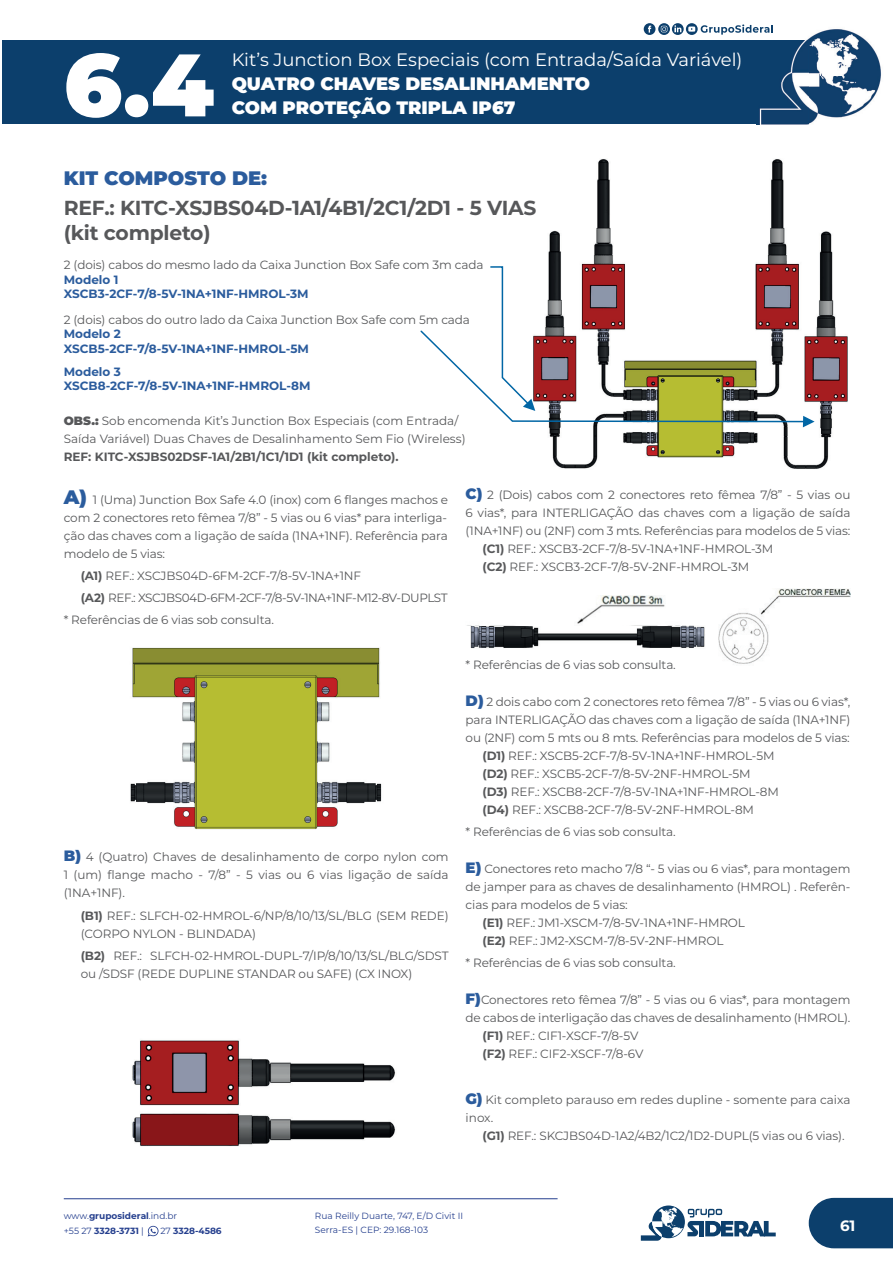
<style>
.page{position:relative;width:893px;height:1263px;background:#fff}
.page>*{position:absolute;margin:0;border:0;box-sizing:border-box;transform-origin:0 0}
.t1{font:900 88.5px "Montserrat";color:#fff}
.t2{font:700 20.25px/24.3px "Montserrat";letter-spacing:-.01em;color:#57585a}
.t3{font:900 19.5px "Montserrat";color:#2b5c9d}
.t4{font:18px "Montserrat";color:#fff}
.t5{font:900 18px/24px "Montserrat";color:#fff}
.t6{font:700 15px "Montserrat";color:#fff}
.t7{font:12px/18px "Montserrat";letter-spacing:-.01em;color:#57585a}
.t8{font:700 12px/14.4px "Montserrat";color:#2b5c9d}
.t9{font:12px "Montserrat";letter-spacing:-.035em;color:#57585a}
.t10{font:700 12px "Montserrat";color:#57585a}
.t11{font:9px/13.5px "Montserrat";color:#253f8e}
.t12{font:700 9px/15px "Montserrat";color:#253f8e}
.s1{font-weight:900}
.s2{font-weight:900;font-size:19.5px;color:#2b5c9d}
.s3{font-weight:700}
.s4{font-weight:900;font-size:15px;color:#2b5c9d}
.s5{font-weight:400}
</style>
<div class="page">
<div style="left:809px;top:1198px;width:84px;height:50px;background:#0c3f6c"></div>
<div style="left:2px;top:40px;width:807px;height:84px;background:#0c3f6c"></div>
<img style="left:799px;top:29px;width:82px;height:96px">
<img style="left:757px;top:124px;width:42px;height:1px">
<img style="left:759px;top:40px;width:50px;height:84px">
<svg style="left:644px;top:23px;width:129px;height:12px"></svg>
<svg style="left:641px;top:1205px;width:135px;height:36px"></svg>
<svg style="left:148px;top:1226px;width:11px;height:10px"></svg>
<hr style="left:64px;top:1198px;width:494px;height:1px;background:#253f8e">
<img style="left:548px;top:159px;width:300px;height:310px">
<img style="left:718px;top:589px;width:132px;height:75px">
<svg style="left:420px;top:265px;width:395px;height:162px"></svg>
<img style="left:130px;top:647px;width:252px;height:183px">
<img style="left:467px;top:625px;width:238px;height:24px">
<img style="left:577px;top:595px;width:88px;height:29px">
<img style="left:132px;top:1040px;width:264px;height:66px">
<img style="left:132px;top:1113px;width:264px;height:33px">
<h1 class="t1" style="left:64px;top:18px;width:152px">6.4</h1>
<h3 class="t4" style="left:232px;top:47px;width:512px">Kit’s Junction Box Especiais (com Entrada/Saída Variável)</h3>
<h3 class="t5" style="left:232px;top:71px;width:360px">QUATRO CHAVES DESALINHAMENTO<br>COM PROTEÇÃO TRIPLA IP67</h3>
<h3 class="t3" style="left:64px;top:164px;width:205px">KIT COMPOSTO DE:</h3>
<h2 class="t2" style="left:64px;top:195px;width:474px">REF.: KITC-XSJBS04D-1A1/4B1/2C1/2D1 - 5 VIAS (kit completo)</h2>
<p class="t7" style="left:64px;top:256px;width:421px">2 (dois) cabos do mesmo lado da Caixa Junction Box Safe com 3m cada</p>
<p class="t8" style="left:64px;top:272px;width:246px">Modelo 1<br>XSCB3-2CF-7/8-5V-1NA+1NF-HMROL-3M</p>
<p class="t7" style="left:64px;top:310px;width:408px">2 (dois) cabos do outro lado da Caixa Junction Box Safe com 5m cada</p>
<p class="t8" style="left:64px;top:326px;width:247px">Modelo 2<br>XSCB5-2CF-7/8-5V-1NA+1NF-HMROL-5M</p>
<p class="t8" style="left:64px;top:364px;width:248px">Modelo 3<br>XSCB8-2CF-7/8-5V-1NA+1NF-HMROL-8M</p>
<p class="t7" style="left:64px;top:411px;width:403px"><span class="s1">OBS.:</span> Sob encomenda Kit’s Junction Box Especiais (com Entrada/<br>Saída Variável) Duas Chaves de Desalinhamento Sem Fio (Wireless)</p>
<p class="t10" style="left:64px;top:448px;width:336px">REF: KITC-XSJBS02DSF-1A1/2B1/1C1/1D1 (kit completo).</p>
<p class="t7" style="left:64px;top:490px;width:386px;text-align:justify"><span class="s2">A)</span> 1 (Uma) Junction Box Safe 4.0 (inox) com 6 flanges machos e com 2 conectores reto fêmea 7/8” - 5 vias ou 6 vias* para interliga&shy;ção das chaves com a ligação de saída (1NA+1NF). Referência para modelo de 5 vias:</p>
<p class="t7" style="left:81px;top:566px;width:282px"><span class="s3">(A1)</span> REF.: XSCJBS04D-6FM-2CF-7/8-5V-1NA+1NF</p>
<p class="t9" style="left:81px;top:590px;width:368px"><span class="s3">(A2)</span> REF.: XSCJBS04D-6FM-2CF-7/8-5V-1NA+1NF-M12-8V-DUPLST</p>
<p class="t7" style="left:64px;top:611px;width:212px">* Referências de 6 vias sob consulta.</p>
<p class="t7" style="left:64px;top:848px;width:386px;text-align:justify"><span class="s4">B)</span> 4 (Quatro) Chaves de desalinhamento de corpo nylon com 1 (um) flange macho - 7/8” - 5 vias ou 6 vias ligação de saída (1NA+1NF).</p>
<p class="t7" style="left:81px;top:906px;width:369px"><span class="s3">(B1)</span> REF.: SLFCH-02-HMROL-6/NP/8/10/13/SL/BLG (SEM REDE) (CORPO NYLON - BLINDADA)</p>
<p class="t7" style="left:81px;top:946px;width:369px"><span class="s3">(B2)</span> REF.: SLFCH-02-HMROL-DUPL-7/IP/8/10/13/SL/BLG/SDST ou /SDSF (REDE DUPLINE STANDAR ou SAFE) (CX INOX)</p>
<p class="t7" style="left:466px;top:486px;width:386px"><span class="s4">C)</span> 2 (Dois) cabos com 2 conectores reto fêmea 7/8” - 5 vias ou</p>
<p class="t7" style="left:466px;top:504px;width:386px">6 vias*, para INTERLIGAÇÃO das chaves com a ligação de saída</p>
<p class="t7" style="left:466px;top:522px;width:386px">(1NA+1NF) ou (2NF) com 3 mts. Referências para modelos de 5 vias:</p>
<p class="t7" style="left:483px;top:540px;width:292px"><span class="s3">(C1)</span> REF.: XSCB3-2CF-7/8-5V-1NA+1NF-HMROL-3M</p>
<p class="t7" style="left:483px;top:558px;width:268px"><span class="s3">(C2)</span> REF.: XSCB3-2CF-7/8-5V-2NF-HMROL-3M</p>
<p class="t7" style="left:466px;top:655px;width:212px">* Referências de 6 vias sob consulta.</p>
<p class="t7" style="left:466px;top:692px;width:386px"><span class="s4">D)</span> 2 dois cabo com 2 conectores reto fêmea 7/8” - 5 vias ou 6 vias*,</p>
<p class="t7" style="left:466px;top:710px;width:386px">para INTERLIGAÇÃO das chaves com a ligação de saída (1NA+1NF)</p>
<p class="t7" style="left:466px;top:728px;width:386px">ou (2NF) com 5 mts ou 8 mts. Referências para modelos de 5 vias:</p>
<p class="t7" style="left:483px;top:746px;width:293px"><span class="s3">(D1)</span> REF.: XSCB5-2CF-7/8-5V-1NA+1NF-HMROL-5M</p>
<p class="t7" style="left:483px;top:764px;width:270px"><span class="s3">(D2)</span> REF.: XSCB5-2CF-7/8-5V-2NF-HMROL-5M</p>
<p class="t7" style="left:483px;top:782px;width:298px"><span class="s3">(D3)</span> REF.: XSCB8-2CF-7/8-5V-1NA+1NF-HMROL-8M</p>
<p class="t7" style="left:483px;top:800px;width:273px"><span class="s3">(D4)</span> REF.: XSCB8-2CF-7/8-5V-2NF-HMROL-8M</p>
<p class="t7" style="left:466px;top:822px;width:212px">* Referências de 6 vias sob consulta.</p>
<p class="t7" style="left:466px;top:859px;width:386px"><span class="s4">E)</span> Conectores reto macho 7/8 “- 5 vias ou 6 vias*, para montagem</p>
<p class="t7" style="left:466px;top:877px;width:386px">de jamper para as chaves de desalinhamento (HMROL) . Referên-</p>
<p class="t7" style="left:466px;top:895px;width:164px">cias para modelos de 5 vias:</p>
<p class="t7" style="left:483px;top:913px;width:264px"><span class="s3">(E1)</span> REF.: JM1-XSCM-7/8-5V-1NA+1NF-HMROL</p>
<p class="t7" style="left:483px;top:931px;width:242px"><span class="s3">(E2)</span> REF.: JM2-XSCM-7/8-5V-2NF-HMROL</p>
<p class="t7" style="left:466px;top:953px;width:212px">* Referências de 6 vias sob consulta.</p>
<p class="t7" style="left:466px;top:990px;width:386px"><span class="s4">F)</span>Conectores reto fêmea 7/8” - 5 vias ou 6 vias*, para montagem</p>
<p class="t7" style="left:466px;top:1008px;width:386px">de cabos de interligação das chaves de desalinhamento (HMROL).</p>
<p class="t7" style="left:483px;top:1026px;width:157px"><span class="s3">(F1)</span> REF.: CIF1-XSCF-7/8-5V</p>
<p class="t7" style="left:483px;top:1044px;width:162px"><span class="s3">(F2)</span> REF.: CIF2-XSCF-7/8-6V</p>
<p class="t7" style="left:466px;top:1090px;width:386px"><span class="s4">G)</span> Kit completo parauso em redes dupline - somente para caixa inox.</p>
<p class="t7" style="left:483px;top:1126px;width:363px"><span class="s3">(G1)</span> REF.: SKCJBS04D-1A2/4B2/1C2/1D2-DUPL(5 vias ou 6 vias).</p>
<p class="t12" style="left:64px;top:1208px;width:115px"><span class="s5">www.</span>gruposideral<span class="s5">.ind.br +55 27</span> 3328-3731 <span class="s5">|</span></p>
<p class="t12" style="left:160px;top:1223px;width:63px"><span class="s5">27</span> 3328-4586</p>
<p class="t11" style="left:315px;top:1209px;width:150px">Rua Reilly Duarte, 747, E/D Civit II<br>Serra-ES | CEP: 29.168-103</p>
<p class="t6" style="left:840px;top:1215px;width:17px">61</p>
</div>
